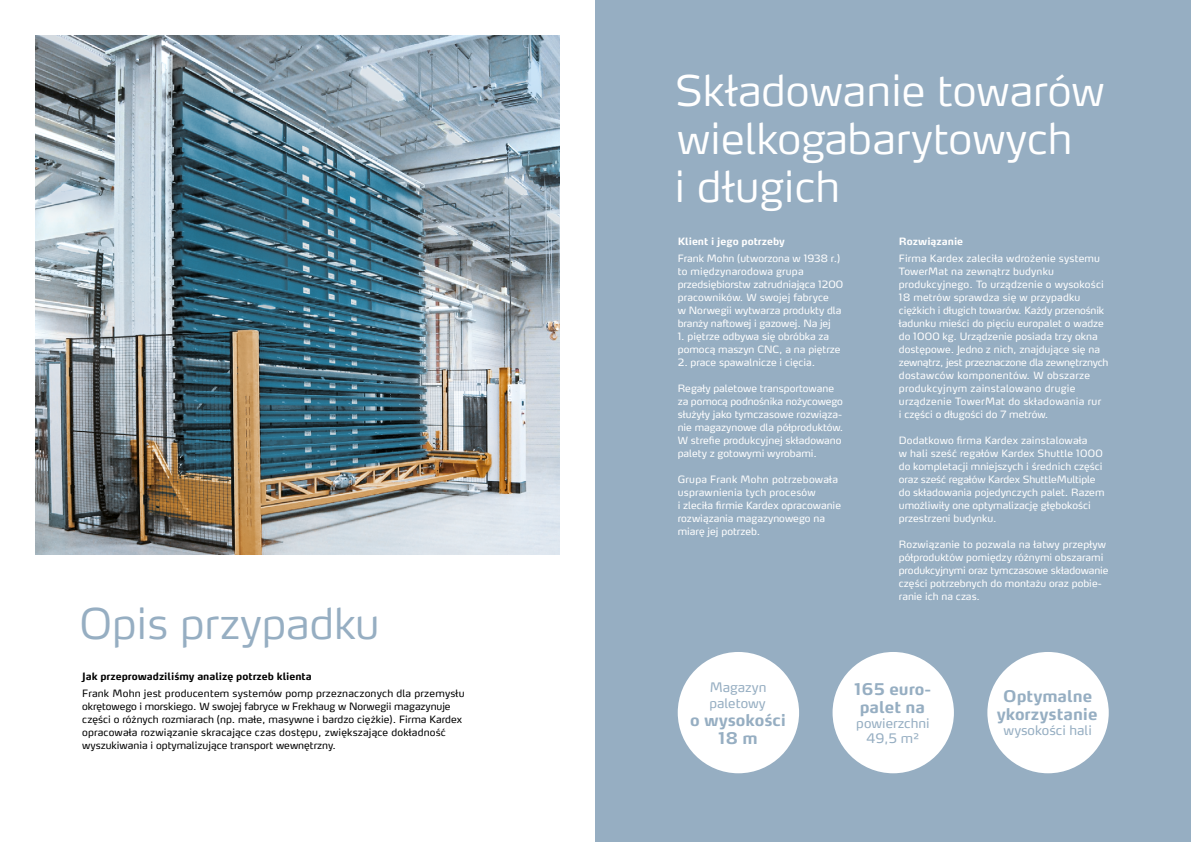
<style>
.page{position:relative;width:1191px;height:842px;background:#fff}
.page>*{position:absolute;margin:0;border:0;box-sizing:border-box;transform-origin:0 0}
.t1{font:300 42px/48px "Max Pro";color:#fff}
.t2{font:300 42px "Max Pro";color:#96aec2}
.t3{font:700 16px/18px "Max Pro";color:#96aec2;text-align:center}
.t4{font:13px/16px "Max Pro";color:#96aec2}
.t5{font:10px/13px "Max Pro";color:#fff}
.t6{font:10px/13px "Max Pro";letter-spacing:.005em;color:#000}
.t7{font:700 10px "Max Pro";color:#000}
.t8{font:700 10px "Max Pro";color:#fff}
</style>
<div class="page">
<div style="left:595px;top:0;width:596px;height:842px;background:#96aec2"></div>
<img style="left:36px;top:36px;width:524px;height:518px">
<div style="left:677px;top:652px;width:122px;height:121px;background:#fff;border-radius:50%"></div>
<div style="left:832px;top:652px;width:122px;height:121px;background:#fff;border-radius:50%"></div>
<div style="left:987px;top:652px;width:121px;height:121px;background:#fff;border-radius:50%"></div>
<h1 class="t2" style="left:80px;top:588px;width:301px">Opis przypadku</h1>
<p class="t7" style="left:82px;top:668px;width:231px">Jak przeprowadziliśmy analizę potrzeb klienta</p>
<p class="t6" style="left:82px;top:686px;width:384px">Frank Mohn jest producentem systemów pomp przeznaczonych dla przemysłu okrętowego i morskiego. W swojej fabryce w Frekhaug w Norwegii magazynuje części o różnych rozmiarach (np. małe, masywne i bardzo ciężkie). Firma Kardex opracowała rozwiązanie skracające czas dostępu, zwiększające dokładność wyszukiwania i optymalizujące transport wewnętrzny.</p>
<h1 class="t1" style="left:674px;top:62px;width:431px">Składowanie towarów wielkogabarytowych<br>i długich</h1>
<p class="t8" style="left:899px;top:233px;width:66px">Rozwiązanie</p>
<p class="t5" style="left:899px;top:251px;width:211px">Firma Kardex zaleciła wdrożenie systemu TowerMat na zewnątrz budynku produkcyjnego. To urządzenie o wysokości 18 metrów sprawdza się w przypadku ciężkich i długich towarów. Każdy przenośnik ładunku mieści do pięciu europalet o wadze do 1000 kg. Urządzenie posiada trzy okna dostępowe. Jedno z nich, znajdujące się na zewnątrz, jest przeznaczone dla zewnętrznych dostawców komponentów. W obszarze produkcyjnym zainstalowano drugie urządzenie TowerMat do składowania rur<br>i części o długości do 7 metrów.</p>
<p class="t5" style="left:899px;top:433px;width:207px">Dodatkowo firma Kardex zainstalowała<br>w hali sześć regałów Kardex Shuttle 1000 do kompletacji mniejszych i średnich części oraz sześć regałów Kardex ShuttleMultiple do składowania pojedynczych palet. Razem umożliwiły one optymalizację głębokości przestrzeni budynku.</p>
<p class="t5" style="left:899px;top:537px;width:211px">Rozwiązanie to pozwala na łatwy przepływ półproduktów pomiędzy różnymi obszarami produkcyjnymi oraz tymczasowe składowanie części potrzebnych do montażu oraz pobie&shy;ranie ich na czas.</p>
<p class="t8" style="left:678px;top:233px;width:108px">Klient i jego potrzeby</p>
<p class="t5" style="left:678px;top:251px;width:167px">Frank Mohn (utworzona w 1938 r.) to międzynarodowa grupa przedsiębiorstw zatrudniająca 1200 pracowników. W swojej fabryce<br>w Norwegii wytwarza produkty dla branży naftowej i gazowej. Na jej</p>
<p class="t5" style="left:678px;top:329px;width:164px">1. piętrze odbywa się obróbka za pomocą maszyn CNC, a na piętrze</p>
<p class="t5" style="left:678px;top:355px;width:139px">2. prace spawalnicze i cięcia.</p>
<p class="t5" style="left:678px;top:381px;width:167px">Regały paletowe transportowane za pomocą podnośnika nożycowego służyły jako tymczasowe rozwiąza&shy;nie magazynowe dla półproduktów.<br>W strefie produkcyjnej składowano palety z gotowymi wyrobami.</p>
<p class="t5" style="left:678px;top:472px;width:165px">Grupa Frank Mohn potrzebowała usprawnienia tych procesów<br>i zleciła firmie Kardex opracowanie rozwiązania magazynowego na miarę jej potrzeb.</p>
<h3 class="t4" style="left:709px;top:677px;width:58px">Magazyn paletowy</h3>
<h2 class="t3" style="left:690px;top:709px;width:98px">o wysokości<br>18 m</h2>
<h2 class="t3" style="left:854px;top:678px;width:78px">165 euro&shy;palet na</h2>
<h3 class="t4" style="left:856px;top:714px;width:75px;line-height:15px;text-align:center">powierzchni<br>49,5 m²</h3>
<h2 class="t3" style="left:996px;top:685px;width:103px">Optymalne ykorzystanie</h2>
<h3 class="t4" style="left:1003px;top:721px;width:90px">wysokości hali</h3>
</div>
